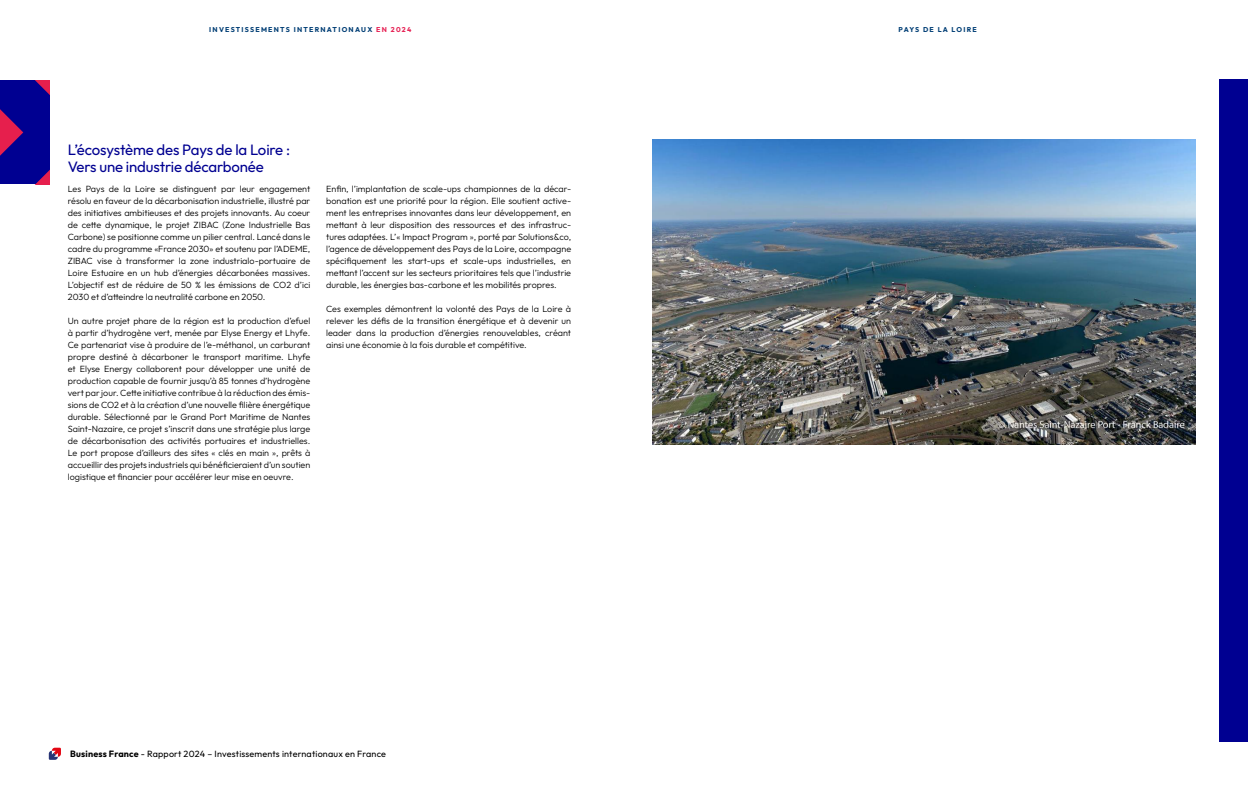
<style>
.page{position:relative;width:1248px;height:794px;background:#fff}
.page>*{position:absolute;margin:0;border:0;box-sizing:border-box;transform-origin:0 0}
.t1{font:15px/17px "Outfit";letter-spacing:-.01em;color:#000091}
.t2{font:300 9px/12px "Outfit";color:#000;text-align:justify}
.t3{font:9px "Outfit";letter-spacing:.02em;color:#000}
.t4{font:700 7px "Outfit";letter-spacing:.18em;color:#003e75}
.t5{font:700 7px "Outfit";letter-spacing:.16em;color:#003e75}
.s1{color:#e62154}
.s2{font-weight:700}
</style>
<div class="page">
<svg style="left:49px;top:747px;width:12px;height:13px"></svg>
<svg style="left:0;top:81px;width:50px;height:103px;background:#210487"></svg>
<div style="left:1219px;top:79px;width:28px;height:662px;background:#000091"></div>
<img style="left:652px;top:140px;width:542px;height:304px">
<p class="t4" style="left:209px;top:25px;width:203px">INVESTISSEMENTS INTERNATIONAUX <span class="s1">EN 2024</span></p>
<p class="t5" style="left:898px;top:25px;width:80px">PAYS DE LA LOIRE</p>
<h1 class="t1" style="left:68px;top:141px;width:224px">L’écosystème des Pays de la Loire :<br>Vers une industrie décarbonée</h1>
<p class="t2" style="left:68px;top:183px;width:244px">Les Pays de la Loire se distinguent par leur engagement résolu en faveur de la décarbonisation industrielle, illustré par des initiatives ambitieuses et des projets innovants. Au coeur de cette dynamique, le projet ZIBAC (Zone Industrielle Bas Carbone) se positionne comme un pilier central. Lancé dans le cadre du programme «France 2030» et soutenu par l’ADEME, ZIBAC vise à transformer la zone industrialo-portuaire de Loire Estuaire en un hub d’énergies décarbonées massives.<br>L’objectif est de réduire de 50 % les émissions de CO2 d’ici 2030 et d’atteindre la neutralité carbone en 2050.</p>
<p class="t2" style="left:68px;top:315px;width:244px">Un autre projet phare de la région est la production d’efuel à partir d’hydrogène vert, menée par Elyse Energy et Lhyfe.<br>Ce partenariat vise à produire de l’e-méthanol, un carburant propre destiné à décarboner le transport maritime. Lhyfe et Elyse Energy collaborent pour développer une unité de production capable de fournir jusqu’à 85 tonnes d’hydrogène vert par jour. Cette initiative contribue à la réduction des émis&shy;sions de CO2 et à la création d’une nouvelle filière énergétique durable. Sélectionné par le Grand Port Maritime de Nantes Saint-Nazaire, ce projet s’inscrit dans une stratégie plus large de décarbonisation des activités portuaires et industrielles.<br>Le port propose d’ailleurs des sites « clés en main », prêts à accueillir des projets industriels qui bénéficieraient d’un soutien logistique et financier pour accélérer leur mise en oeuvre.</p>
<p class="t2" style="left:326px;top:183px;width:246px">Enfin, l’implantation de scale-ups championnes de la décar&shy;bonation est une priorité pour la région. Elle soutient active&shy;ment les entreprises innovantes dans leur développement, en mettant à leur disposition des ressources et des infrastruc&shy;tures adaptées. L’« Impact Program », porté par Solutions&amp;co, l’agence de développement des Pays de la Loire, accompagne spécifiquement les start-ups et scale-ups industrielles, en mettant l’accent sur les secteurs prioritaires tels que l’industrie durable, les énergies bas-carbone et les mobilités propres.</p>
<p class="t2" style="left:326px;top:303px;width:246px">Ces exemples démontrent la volonté des Pays de la Loire à relever les défis de la transition énergétique et à devenir un leader dans la production d’énergies renouvelables, créant ainsi une économie à la fois durable et compétitive.</p>
<p class="t3" style="left:70px;top:748px;width:317px"><span class="s2">Business France</span> - Rapport 2024 – Investissements internationaux en France</p>
</div>
